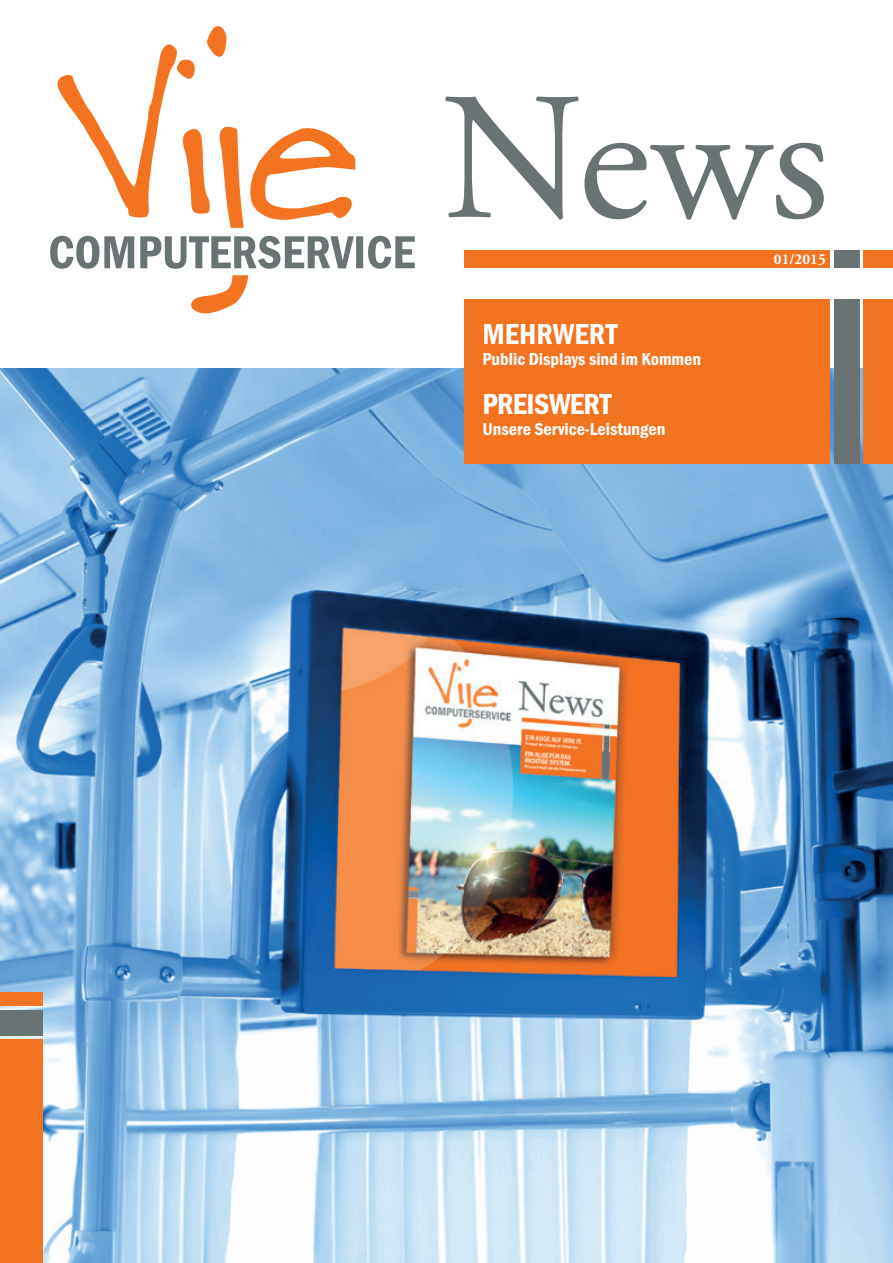
<style>
.page{position:relative;width:893px;height:1263px;background:#fff}
.page>*{position:absolute;margin:0;border:0;box-sizing:border-box;transform-origin:0 0}
.t1{font:181.2px "Adobe Garamond Pro";color:#697374}
.t2{font:30px "Franklin Gothic URW Con Dem";letter-spacing:-.02em;color:#fff}
.t3{font:30px "Franklin Gothic URW Con Dem";color:#fff}
.t4{font:18px "Franklin Gothic URW Con Dem";color:#fff}
.t5{font:700 15px "Adobe Garamond Pro";color:#fff}
</style>
<div class="page">
<img style="left:0;top:369px;width:893px;height:894px">
<div style="left:465px;top:250px;width:365px;height:17px;background:#f47321"></div>
<div style="left:864px;top:250px;width:29px;height:17px;background:#f47321"></div>
<div style="left:834px;top:250px;width:25px;height:17px;background:#697374"></div>
<svg style="left:57px;top:26px;width:299px;height:288px"></svg>
<svg style="left:50px;top:236px;width:365px;height:33px"></svg>
<div style="left:465px;top:299px;width:365px;height:165px;background:#f47321"></div>
<div style="left:864px;top:299px;width:29px;height:165px;background:#f47321"></div>
<div style="left:834px;top:299px;width:25px;height:165px;background:#697374"></div>
<div style="left:0;top:1040px;width:43px;height:223px;background:#f47321"></div>
<div style="left:0;top:992px;width:43px;height:14px;background:#f47321"></div>
<div style="left:0;top:1010px;width:43px;height:25px;background:#697374"></div>
<h1 class="t1" style="left:442px;top:51px;width:389px">News</h1>
<p class="t5" style="left:774px;top:250px;width:53px">01/2015</p>
<h2 class="t3" style="left:482px;top:316px;width:137px">MEHRWERT</h2>
<p class="t4" style="left:482px;top:348px;width:220px">Public Displays sind im Kommen</p>
<h2 class="t2" style="left:482px;top:386px;width:131px">PREISWERT</h2>
<p class="t4" style="left:482px;top:419px;width:184px">Unsere Service-Leistungen</p>
</div>
